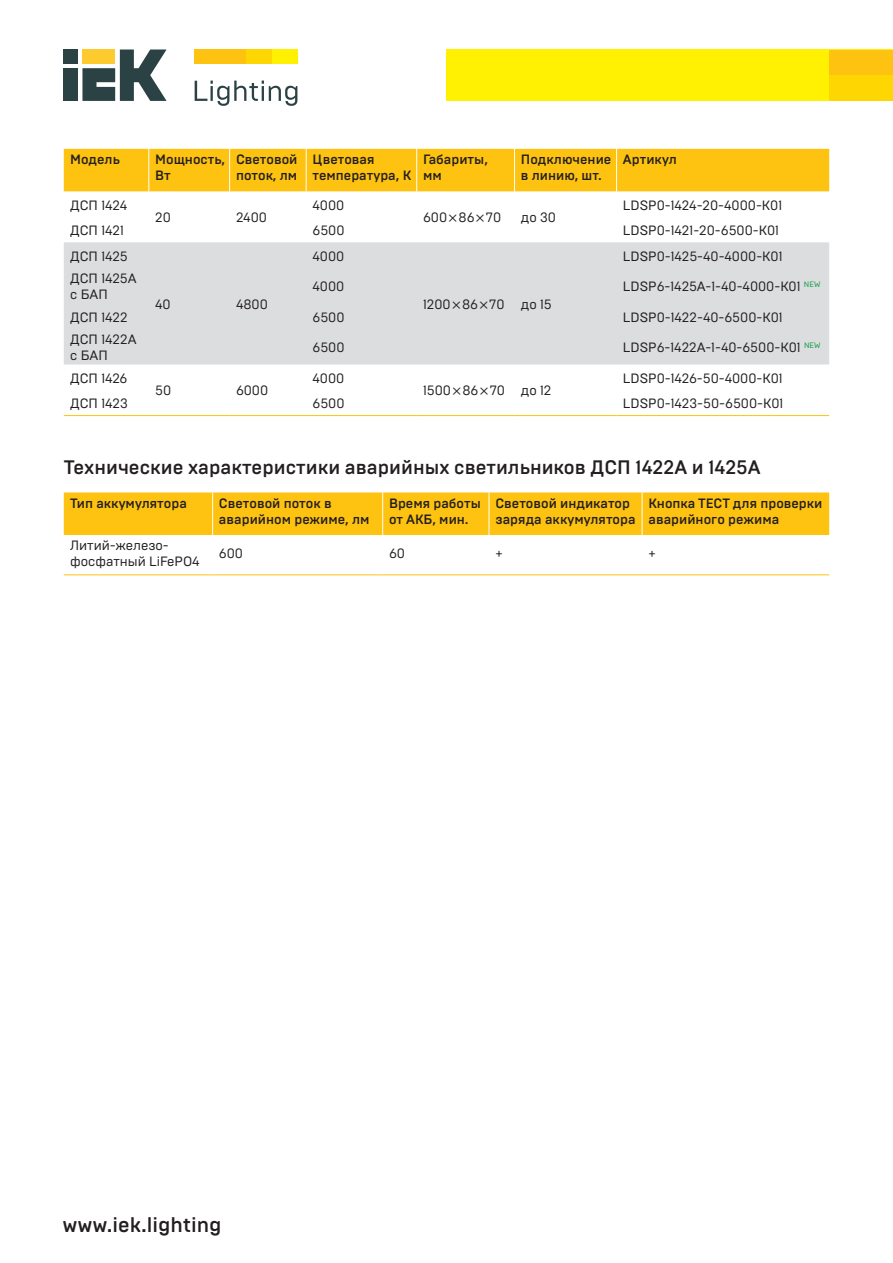
<style>
.page{position:relative;width:893px;height:1263px;background:#fff}
.page>*{position:absolute;margin:0;border:0;box-sizing:border-box;transform-origin:0 0}
.t1{font:500 21px "Brutal Type";color:#231f20}
.текст_11{font:500 19.5px "Brutal Type";color:#231f20}
.текст_12{font:13.5px/16.2px "Brutal Type";color:#231f20}
.текст_12-2{font:500 13.5px/16.2px "Brutal Type";color:#231f20}
</style>
<div class="page">
<div style="left:446px;top:50px;width:447px;height:51px;background:#fff101"></div>
<div style="left:829px;top:50px;width:64px;height:25px;background:#fec210"></div>
<div style="left:829px;top:75px;width:64px;height:26px;background:#fed702"></div>
<div style="left:246px;top:50px;width:26px;height:14px;background:#fed702"></div>
<div style="left:272px;top:50px;width:25px;height:14px;background:#fff101"></div>
<div style="left:195px;top:50px;width:51px;height:14px;background:#fec210"></div>
<div style="left:64px;top:68px;width:14px;height:33px;background:#2b4244"></div>
<div style="left:64px;top:50px;width:14px;height:14px;background:#2b4244"></div>
<svg style="left:82px;top:50px;width:85px;height:51px"></svg>
<svg style="left:195px;top:81px;width:102px;height:25px"></svg>
<div style="left:64px;top:149px;width:765px;height:42px;background:#fec210"></div>
<div style="left:64px;top:242px;width:765px;height:123px;background:#dcdddf"></div>
<hr style="left:229px;top:149px;width:1px;height:42px;background:#fff">
<hr style="left:306px;top:149px;width:1px;height:42px;background:#fff">
<hr style="left:416px;top:149px;width:1px;height:42px;background:#fff">
<hr style="left:514px;top:149px;width:1px;height:42px;background:#fff">
<hr style="left:616px;top:149px;width:1px;height:42px;background:#fff">
<hr style="left:148px;top:149px;width:1px;height:42px;background:#fff">
<hr style="left:64px;top:415px;width:85px;height:1px;background:#fec210">
<hr style="left:149px;top:415px;width:81px;height:1px;background:#fec210">
<hr style="left:230px;top:415px;width:76px;height:1px;background:#fec210">
<hr style="left:306px;top:415px;width:111px;height:1px;background:#fec210">
<hr style="left:417px;top:415px;width:97px;height:1px;background:#fec210">
<hr style="left:514px;top:415px;width:103px;height:1px;background:#fec210">
<hr style="left:617px;top:415px;width:212px;height:1px;background:#fec210">
<div style="left:64px;top:492px;width:765px;height:43px;background:#fec210"></div>
<hr style="left:212px;top:492px;width:1px;height:43px;background:#fff">
<hr style="left:382px;top:492px;width:1px;height:43px;background:#fff">
<hr style="left:489px;top:492px;width:1px;height:43px;background:#fff">
<hr style="left:642px;top:492px;width:1px;height:43px;background:#fff">
<hr style="left:64px;top:574px;width:149px;height:1px;background:#fec210">
<hr style="left:213px;top:574px;width:170px;height:1px;background:#fec210">
<hr style="left:383px;top:574px;width:106px;height:1px;background:#fec210">
<hr style="left:489px;top:574px;width:153px;height:1px;background:#fec210">
<hr style="left:642px;top:574px;width:187px;height:1px;background:#fec210">
<svg style="left:453px;top:301px;width:7px;height:8px"></svg>
<svg style="left:480px;top:301px;width:7px;height:8px"></svg>
<p class="текст_12-2" style="left:70px;top:151px;width:51px">Модель</p>
<p class="текст_12-2" style="left:155px;top:151px;width:72px">Мощность,<br>Вт</p>
<p class="текст_12-2" style="left:236px;top:151px;width:63px">Световой поток, лм</p>
<p class="текст_12-2" style="left:313px;top:151px;width:100px">Цветовая температура, К</p>
<p class="текст_12-2" style="left:423px;top:151px;width:66px">Габариты, мм</p>
<p class="текст_12-2" style="left:521px;top:151px;width:92px">Подключение в линию, шт.</p>
<p class="текст_12-2" style="left:623px;top:151px;width:55px">Артикул</p>
<p class="текст_12" style="left:70px;top:197px;width:59px">ДСП 1424</p>
<p class="текст_12" style="left:155px;top:209px;width:17px">20</p>
<p class="текст_12" style="left:236px;top:209px;width:32px">2400</p>
<p class="текст_12" style="left:313px;top:197px;width:33px">4000</p>
<p class="текст_12" style="left:623px;top:197px;width:161px">LDSP0-1424-20-4000-K01</p>
<p class="текст_12" style="left:423px;top:209px;width:80px">600 86 70</p>
<p class="текст_12" style="left:521px;top:209px;width:37px">до 30</p>
<p class="текст_12" style="left:70px;top:222px;width:55px">ДСП 1421</p>
<p class="текст_12" style="left:313px;top:222px;width:34px">6500</p>
<p class="текст_12" style="left:623px;top:222px;width:158px">LDSP0-1421-20-6500-K01</p>
<p class="текст_12" style="left:70px;top:248px;width:59px">ДСП 1425</p>
<p class="текст_12" style="left:155px;top:296px;width:17px">40</p>
<p class="текст_12" style="left:236px;top:296px;width:33px">4800</p>
<p class="текст_12" style="left:313px;top:248px;width:33px">4000</p>
<p class="текст_12" style="left:623px;top:248px;width:161px">LDSP0-1425-40-4000-K01</p>
<p class="текст_12" style="left:70px;top:270px;width:68px">ДСП 1425А с БАП</p>
<p class="текст_12" style="left:313px;top:278px;width:33px">4000</p>
<p class="текст_12" style="left:623px;top:278px;width:199px">LDSP6-1425A-1-40-4000-K01 <sup>NEW</sup></p>
<p class="текст_12" style="left:70px;top:309px;width:59px">ДСП 1422</p>
<p class="текст_12" style="left:313px;top:309px;width:34px">6500</p>
<p class="текст_12" style="left:623px;top:309px;width:161px">LDSP0-1422-40-6500-K01</p>
<p class="текст_12" style="left:70px;top:331px;width:68px">ДСП 1422А с БАП</p>
<p class="текст_12" style="left:313px;top:339px;width:34px">6500</p>
<p class="текст_12" style="left:623px;top:339px;width:199px">LDSP6-1422A-1-40-6500-K01 <sup>NEW</sup></p>
<p class="текст_12" style="left:70px;top:370px;width:59px">ДСП 1426</p>
<p class="текст_12" style="left:155px;top:383px;width:18px">50</p>
<p class="текст_12" style="left:236px;top:383px;width:34px">6000</p>
<p class="текст_12" style="left:423px;top:296px;width:83px">1200 86 70</p>
<p class="текст_12" style="left:521px;top:296px;width:32px">до 15</p>
<p class="текст_12" style="left:313px;top:370px;width:33px">4000</p>
<p class="текст_12" style="left:623px;top:370px;width:161px">LDSP0-1426-50-4000-K01</p>
<p class="текст_12" style="left:423px;top:383px;width:83px">1500 86 70</p>
<p class="текст_12" style="left:521px;top:383px;width:32px">до 12</p>
<p class="текст_12" style="left:70px;top:395px;width:59px">ДСП 1423</p>
<p class="текст_12" style="left:313px;top:395px;width:34px">6500</p>
<p class="текст_12" style="left:623px;top:395px;width:162px">LDSP0-1423-50-6500-K01</p>
<p class="текст_11" style="left:64px;top:455px;width:698px">Технические характеристики аварийных светильников ДСП 1422А и 1425А</p>
<p class="текст_12-2" style="left:70px;top:495px;width:118px">Тип аккумулятора</p>
<p class="текст_12-2" style="left:219px;top:495px;width:152px">Световой поток в аварийном режиме, лм</p>
<p class="текст_12-2" style="left:389px;top:495px;width:93px">Время работы от АКБ, мин.</p>
<p class="текст_12-2" style="left:495px;top:495px;width:142px">Световой индикатор заряда аккумулятора</p>
<p class="текст_12-2" style="left:648px;top:495px;width:176px">Кнопка ТЕСТ для проверки аварийного режима</p>
<p class="текст_12" style="left:70px;top:537px;width:131px">Литий-железо&shy;фосфатный LiFePO4</p>
<p class="текст_12" style="left:219px;top:545px;width:26px">600</p>
<p class="текст_12" style="left:389px;top:545px;width:17px">60</p>
<p class="текст_12" style="left:495px;top:545px;width:9px">+</p>
<p class="текст_12" style="left:648px;top:545px;width:9px">+</p>
<h1 class="t1" style="left:62px;top:1212px;width:161px">www.iek.lighting</h1>
</div>
